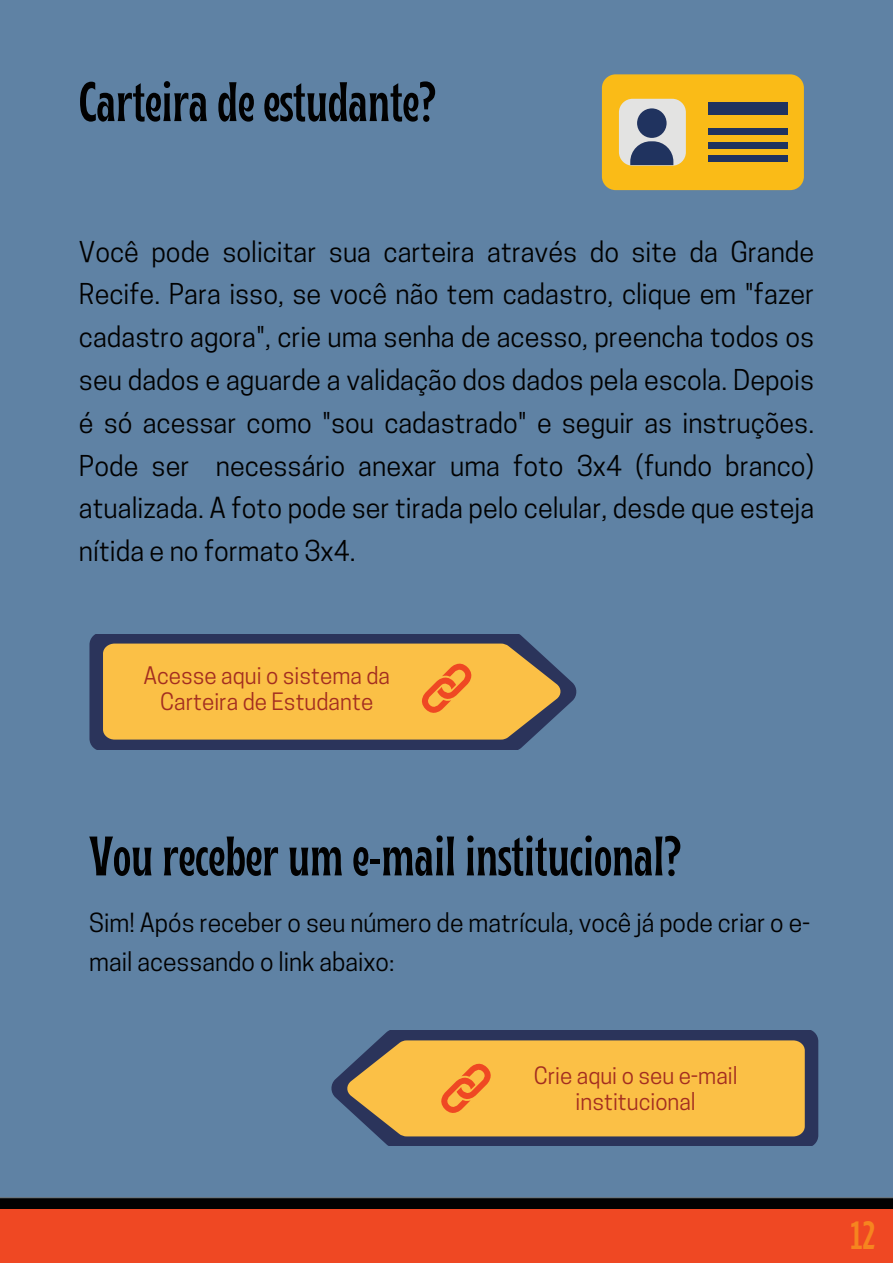
<style>
.page{position:relative;width:893px;height:1263px;background:#5f82a4}
.page>*{position:absolute;margin:0;border:0;box-sizing:border-box;transform-origin:0 0}
.t1{font:700 condensed 55.5px "Brice";color:#010101}
.t2{font:700 condensed 39.38px "Brice";color:#f6851f}
.t3{font:27px/42.8px "Cooper Hewitt";color:#010101;text-align:justify}
.t4{font:24.75px/39.4px "Cooper Hewitt";color:#010101}
.t5{font:22.5px/25.3px "Cooper Hewitt";color:#a32d20;text-align:center}
</style>
<div class="page">
<svg style="left:89px;top:634px;width:487px;height:115px;fill:#2b345b"></svg>
<svg style="left:0;top:1197px;width:893px;height:12px;background:#0c0d0e"></svg>
<div style="left:0;top:1209px;width:893px;height:54px;background:#ef4823"></div>
<svg style="left:331px;top:1030px;width:487px;height:116px;fill:#2b345b"></svg>
<div style="left:602px;top:74px;width:202px;height:116px;background:#fabb17;border-radius:14px"></div>
<div style="left:708px;top:102px;width:80px;height:13px;background:#20335f"></div>
<div style="left:708px;top:128px;width:80px;height:7px;background:#20335f"></div>
<div style="left:708px;top:142px;width:80px;height:7px;background:#20335f"></div>
<div style="left:708px;top:155px;width:80px;height:7px;background:#20335f"></div>
<div style="left:619px;top:99px;width:67px;height:67px;background:#e3e3e2;border-radius:14px"></div>
<div style="left:637px;top:108px;width:29px;height:30px;background:#20335f;border-radius:50%"></div>
<svg style="left:630px;top:141px;width:43px;height:24px"></svg>
<svg style="left:103px;top:643px;width:459px;height:96px;background:#eeb648"></svg>
<svg style="left:346px;top:1040px;width:459px;height:96px;background:#eeb648"></svg>
<h1 class="t1" style="left:79px;top:79px;width:358px">Carteira de estudante?</h1>
<p class="t3" style="left:79px;top:234px;width:736px">Você pode solicitar sua carteira através do site da Grande Recife. Para isso, se você não tem cadastro, clique em "fazer cadastro agora", crie uma senha de acesso, preencha todos os seu dados e aguarde a validação dos dados pela escola. Depois é só acessar como "sou cadastrado" e seguir as instruções.<br>Pode ser necessário anexar uma foto 3x4 (fundo branco) atualizada. A foto pode ser tirada pelo celular, desde que esteja nítida e no formato 3x4.</p>
<p class="t5" style="left:143px;top:666px;width:248px">Acesse aqui o sistema da<br>Carteira de Estudante</p>
<h1 class="t1" style="left:89px;top:834px;width:593px">Vou receber um e-mail institucional?</h1>
<p class="t4" style="left:89px;top:906px;width:722px">Sim! Após receber o seu número de matrícula, você já pode criar o e&shy;mail acessando o link abaixo:</p>
<p class="t5" style="left:534px;top:1066px;width:205px">Crie aqui o seu e-mail institucional</p>
<h2 class="t2" style="left:851px;top:1219px;width:26px">12</h2>
</div>
